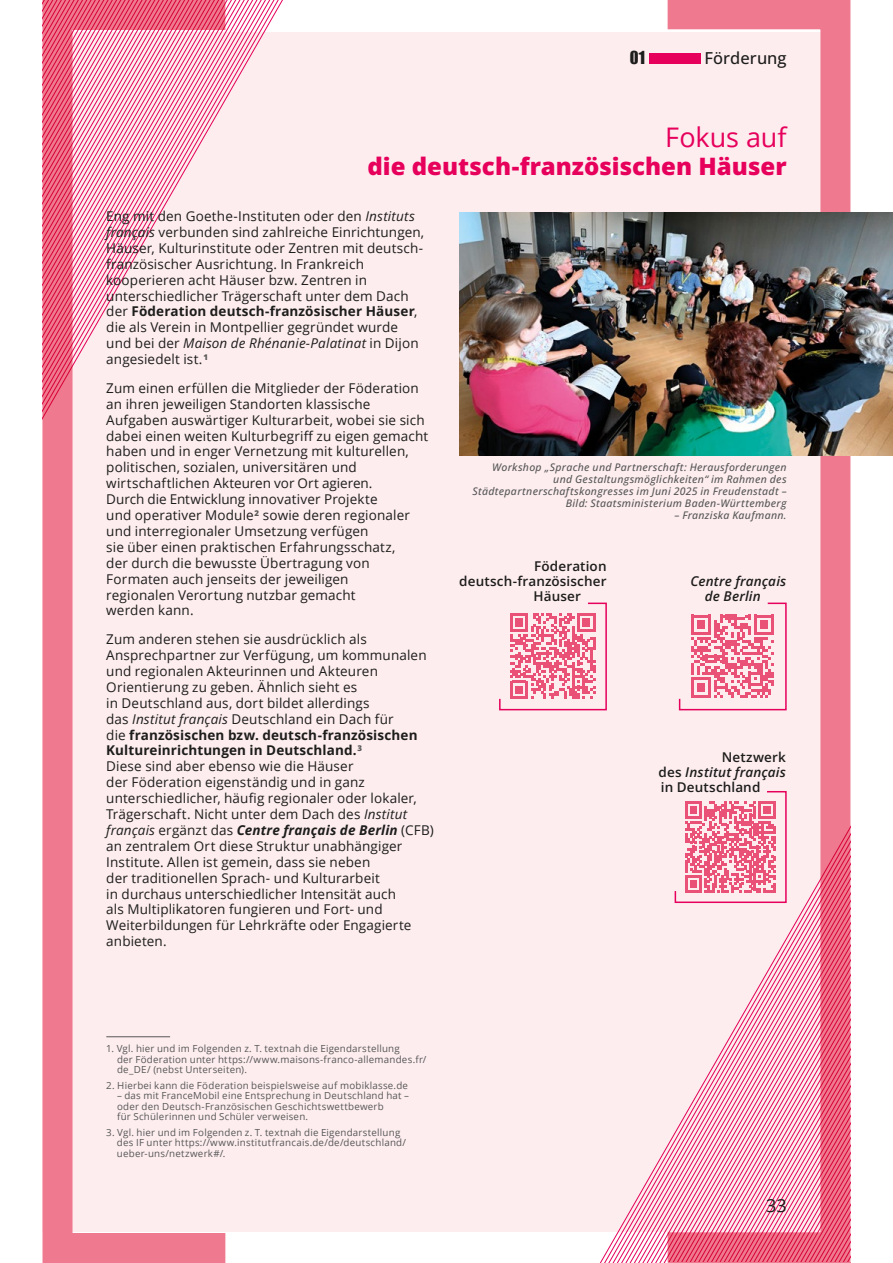
<style>
.page{position:relative;width:893px;height:1263px;background:#fff}
.page>*{position:absolute;margin:0;border:0;box-sizing:border-box;transform-origin:0 0}
.t1{font:27px "Open Sans";color:#e6005b}
.t2{font:800 24px "Open Sans";color:#e6005b}
.t3{font:18px "Open Sans";color:#1d1d1b}
.t4{font:500 16.5px "Open Sans";color:#1d1d1b}
.t5{font:16.5px "Impact";color:#1d1d1b}
.t6{font:13.5px/15.9px "Open Sans";letter-spacing:.01em;color:#1d1d1b}
.t7{font:600 13.5px/15px "Open Sans";letter-spacing:.015em;color:#1d1d1b;text-align:justify}
.t8{font:italic 600 13.5px/15px "Open Sans";letter-spacing:.015em;color:#1d1d1b}
.t9{font:italic 500 10.5px/12px "Open Sans";letter-spacing:.03em;color:#575756;text-align:right}
.t10{font:9.75px/10.5px "Open Sans";letter-spacing:.025em;color:#575756}
.s1{font-style:italic}
.s2{font-weight:700}
.s3{font-weight:700;font-style:italic}
</style>
<div class="page">
<div style="left:43px;top:32px;width:807px;height:1200px;background:#fdedef"></div>
<div style="left:43px;top:0;width:197px;height:1263px;border:30px solid #ef798f"></div>
<svg style="left:43px;top:0;width:240px;height:484px"></svg>
<div style="left:653px;top:0;width:197px;height:1262px;border:30px solid #ef798f"></div>
<svg style="left:600px;top:778px;width:74px;height:484px"></svg>
<hr style="left:668px;top:1262px;width:182px;height:1px;background:#ef798f">
<hr style="left:106px;top:1036px;width:64px;height:1px;background:#575756">
<svg style="left:678px;top:602px;width:109px;height:109px"></svg>
<svg style="left:499px;top:602px;width:108px;height:109px"></svg>
<svg style="left:674px;top:778px;width:177px;height:484px"></svg>
<img style="left:459px;top:213px;width:434px;height:242px">
<div style="left:649px;top:53px;width:51px;height:11px;background:#e6005b"></div>
<p class="t5" style="left:630px;top:45px;width:17px">01</p>
<p class="t4" style="left:704px;top:46px;width:84px">Förderung</p>
<h1 class="t1" style="left:665px;top:119px;width:123px">Fokus auf</h1>
<h2 class="t2" style="left:367px;top:150px;width:421px">die deutsch-französischen Häuser</h2>
<p class="t6" style="left:106px;top:208px;width:319px">Eng mit den Goethe-Instituten oder den <span class="s1">Instituts français</span> verbunden sind zahlreiche Einrichtungen, Häuser, Kulturinstitute oder Zentren mit deutsch&shy;französischer Ausrichtung. In Frankreich kooperieren acht Häuser bzw. Zentren in unterschiedlicher Trägerschaft unter dem Dach der <span class="s2">Föderation deutsch-französischer Häuser</span>, die als Verein in Montpellier gegründet wurde und bei der <span class="s1">Maison de Rhénanie-Palatinat</span> in Dijon angesiedelt ist. <sup>1</sup></p>
<p class="t6" style="left:106px;top:380px;width:323px">Zum einen erfüllen die Mitglieder der Föderation an ihren jeweiligen Standorten klassische Aufgaben auswärtiger Kulturarbeit, wobei sie sich dabei einen weiten Kulturbegriff zu eigen gemacht haben und in enger Vernetzung mit kulturellen, politischen, sozialen, universitären und wirtschaftlichen Akteuren vor Ort agieren.<br>Durch die Entwicklung innovativer Projekte<br>und operativer Module <sup>2</sup> sowie deren regionaler und interregionaler Umsetzung verfügen<br>sie über einen praktischen Erfahrungsschatz,<br>der durch die bewusste Übertragung von Formaten auch jenseits der jeweiligen<br>regionalen Verortung nutzbar gemacht<br>werden kann.</p>
<p class="t6" style="left:106px;top:631px;width:329px">Zum anderen stehen sie ausdrücklich als Ansprechpartner zur Verfügung, um kommunalen und regionalen Akteurinnen und Akteuren Orientierung zu geben. Ähnlich sieht es<br>in Deutschland aus, dort bildet allerdings<br>das <span class="s1">Institut français</span> Deutschland ein Dach für<br>die <span class="s2">französischen bzw. deutsch-französischen Kultureinrichtungen in Deutschland.</span> <sup>3<br></sup>Diese sind aber ebenso wie die Häuser<br>der Föderation eigenständig und in ganz unterschiedlicher, häufig regionaler oder lokaler, Trägerschaft. Nicht unter dem Dach des <span class="s1">Institut français</span> ergänzt das <span class="s3">Centre français de Berlin</span> (CFB) an zentralem Ort diese Struktur unabhängiger Institute. Allen ist gemein, dass sie neben<br>der traditionellen Sprach- und Kulturarbeit<br>in durchaus unterschiedlicher Intensität auch<br>als Multiplikatoren fungieren und Fort- und Weiterbildungen für Lehrkräfte oder Engagierte anbieten.</p>
<p class="t9" style="left:473px;top:461px;width:316px">Workshop „Sprache und Partnerschaft: Herausforderungen und Gestaltungsmöglichkeiten“ im Rahmen des Städtepartnerschaftskongresses im Juni 2025 in Freudenstadt – Bild: Staatsministerium Baden-Württemberg</p>
<p class="t9" style="left:674px;top:509px;width:114px">– Franziska Kaufmann.</p>
<p class="t7" style="left:534px;top:559px;width:74px">Föderation</p>
<p class="t7" style="left:459px;top:574px;width:149px">deutsch-französischer</p>
<p class="t7" style="left:534px;top:589px;width:49px">Häuser</p>
<p class="t8" style="left:705px;top:573px;width:83px;text-indent:-14px">Centre français de Berlin</p>
<p class="t7" style="left:658px;top:749px;width:129px;text-indent:63px">Netzwerk des <span class="s1">Institut français </span>in Deutschland</p>
<p class="t10" style="left:117px;top:1043px;width:311px;text-indent:-11px">1. Vgl. hier und im Folgenden z. T. textnah die Eigendarstellung<br>der Föderation unter https://www.maisons-franco-allemandes.fr/ de_DE/ (nebst Unterseiten).</p>
<p class="t10" style="left:106px;top:1080px;width:303px">2. Hierbei kann die Föderation beispielsweise auf mobiklasse.de</p>
<p class="t10" style="left:117px;top:1090px;width:294px">– das mit FranceMobil eine Entsprechung in Deutschland hat – oder den Deutsch-Französischen Geschichtswettbewerb<br>für Schülerinnen und Schüler verweisen.</p>
<p class="t10" style="left:117px;top:1126px;width:291px;text-indent:-11px">3. Vgl. hier und im Folgenden z. T. textnah die Eigendarstellung des IF unter https://www.institutfrancais.de/de/deutschland/ ueber-uns/netzwerk#/.</p>
<h3 class="t3" style="left:766px;top:1193px;width:22px">33</h3>
</div>
